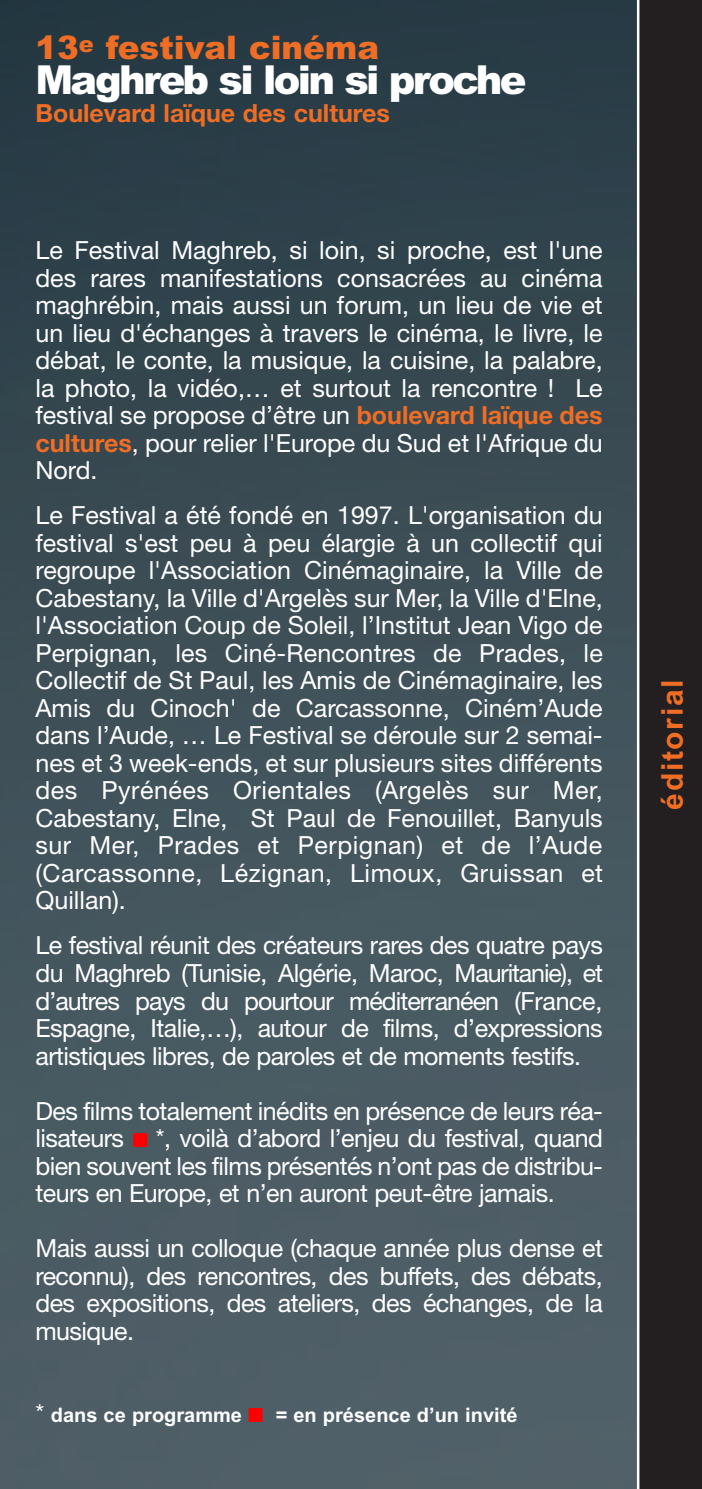
<style>
.page{position:relative;width:702px;height:1489px;background:#fff}
.page>*{position:absolute;margin:0;border:0;box-sizing:border-box;transform-origin:0 0}
.t1{font:900 40px "Arial";letter-spacing:-.065em;color:#fff}
.t2{font:900 32.5px "Arial";color:#ef6d24}
.t3{font:700 30px "Arial";letter-spacing:.055em;color:#ef6d24}
.t4{font:25px/27.5px "Helvetica Neue";letter-spacing:-.02em;color:#fff;text-align:justify}
.t5{font:700 25px "Helvetica Neue";color:#ef6d24}
.t6{font:700 20px "Arial";color:#fff}
.s1{font-weight:700;color:#ef6d24}
.s2{color:#f00}
.s3{font-family:"Helvetica Neue";font-weight:400;font-size:25px}
</style>
<div class="page">
<img style="left:0;top:0;width:637px;height:1488px">
<div style="left:638px;top:0;width:64px;height:1488px;background:#231f20"></div>
<hr style="left:637px;top:0;width:2px;height:1488px;background:#fff">
<h2 class="t2" style="left:35px;top:29px;width:345px">13<sup>e</sup> festival cinéma</h2>
<h1 class="t1" style="left:35px;top:57px;width:492px">Maghreb si loin si proche</h1>
<p class="t5" style="left:35px;top:97px;width:356px">Boulevard laïque des cultures</p>
<p class="t4" style="left:35px;top:236px;width:568px">Le Festival Maghreb, si loin, si proche, est l'une des rares manifestations consacrées au cinéma maghrébin, mais aussi un forum, un lieu de vie et un lieu d'échanges à travers le cinéma, le livre, le débat, le conte, la musique, la cuisine, la palabre, la photo, la vidéo,… et surtout la rencontre ! Le festival se propose d’être un <span class="s1">boulevard laïque des cultures</span>, pour relier l'Europe du Sud et l'Afrique du Nord.</p>
<p class="t4" style="left:35px;top:501px;width:569px">Le Festival a été fondé en 1997. L'organisation du festival s'est peu à peu élargie à un collectif qui regroupe l'Association Cinémaginaire, la Ville de Cabestany, la Ville d'Argelès sur Mer, la Ville d'Elne, l'Association Coup de Soleil, l’Institut Jean Vigo de Perpignan, les Ciné-Rencontres de Prades, le Collectif de St Paul, les Amis de Cinémaginaire, les Amis du Cinoch' de Carcassonne, Ciném’Aude dans l’Aude, … Le Festival se déroule sur 2 semai&shy;nes et 3 week-ends, et sur plusieurs sites différents des Pyrénées Orientales (Argelès sur Mer, Cabestany, Elne, St Paul de Fenouillet, Banyuls sur Mer, Prades et Perpignan) et de l’Aude (Carcassonne, Lézignan, Limoux, Gruissan et Quillan).</p>
<p class="t4" style="left:35px;top:931px;width:569px">Le festival réunit des créateurs rares des quatre pays du Maghreb (Tunisie, Algérie, Maroc, Mauritanie), et d’autres pays du pourtour méditerranéen (France, Espagne, Italie,…), autour de films, d’expressions artistiques libres, de paroles et de moments festifs.</p>
<p class="t4" style="left:35px;top:1096px;width:569px">Des films totalement inédits en présence de leurs réa&shy;lisateurs <span class="s2">■</span> *, voilà d’abord l’enjeu du festival, quand bien souvent les films présentés n’ont pas de distribu&shy;teurs en Europe, et n’en auront peut-être jamais.</p>
<p class="t4" style="left:35px;top:1233px;width:569px">Mais aussi un colloque (chaque année plus dense et reconnu), des rencontres, des buffets, des débats, des expositions, des ateliers, des échanges, de la musique.</p>
<p class="t6" style="left:35px;top:1403px;width:483px"><span class="s3">*</span> dans ce programme <span class="s2">■</span> = en présence d’un invité</p>
<p class="t3" style="left:654px;top:809px;width:132px;rotate:-90deg">éditorial</p>
</div>
